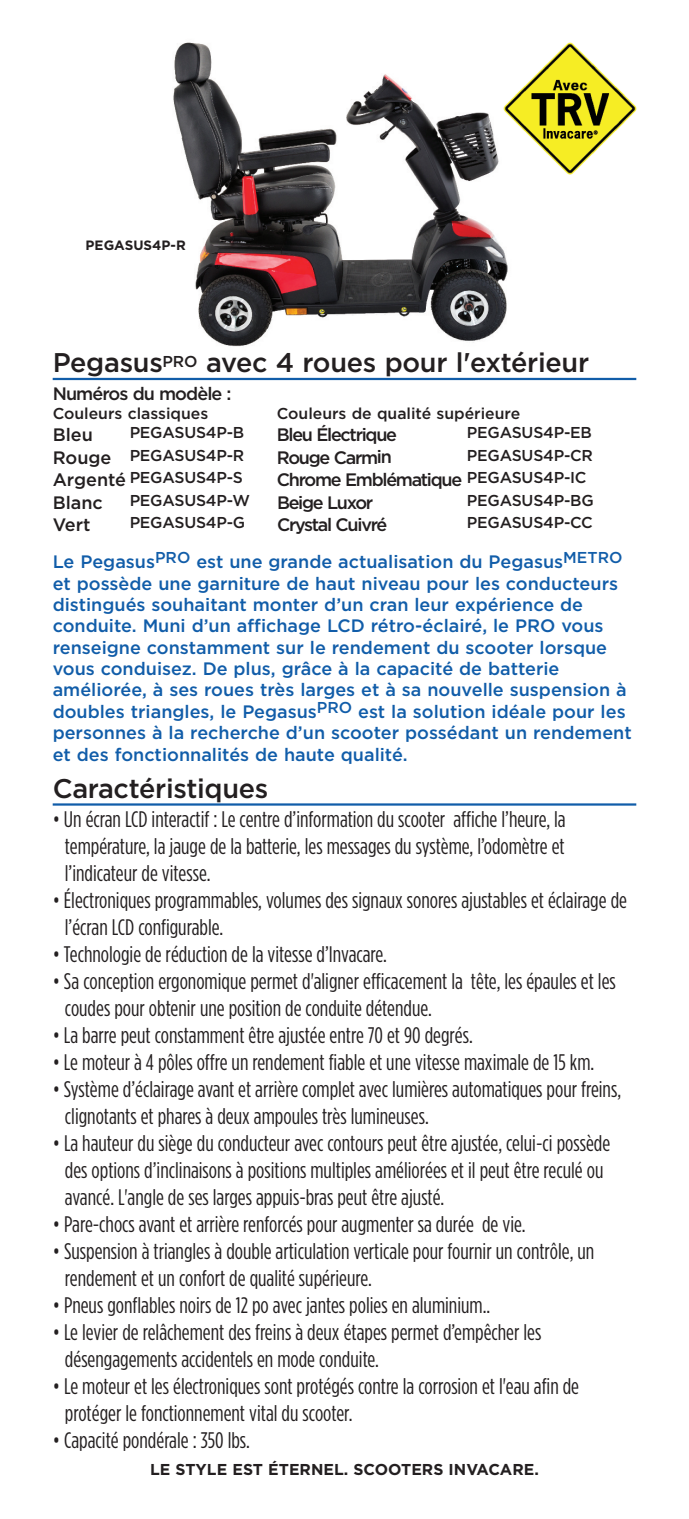
<style>
.page{position:relative;width:689px;height:1519px;background:#fff}
.page>*{position:absolute;margin:0;border:0;box-sizing:border-box;transform-origin:0 0}
.t1{font:500 27px "Gotham";letter-spacing:-.01em;color:#231f20}
.t2{font:22.5px/27px "Gotham Condensed";color:#231f20}
.t3{font:500 18px/21.4px "Gotham";color:#115da9}
.t4{font:500 18px/22.5px "Gotham";letter-spacing:-.075em;color:#231f20}
.t5{font:500 18px/22.5px "Gotham";color:#231f20}
.t6{font:500 18px "Gotham";letter-spacing:-.05em;color:#231f20}
.t7{font:500 15.75px/22.5px "Gotham";letter-spacing:-.015em;color:#231f20}
.t8{font:700 15.75px "Gotham";color:#231f20}
.t9{font:700 13.5px "Gotham";color:#231f20}
</style>
<div class="page">
<img style="left:173px;top:42px;width:335px;height:305px">
<hr style="left:53px;top:378px;width:583px;height:2px;background:#115da9">
<hr style="left:53px;top:803px;width:583px;height:3px;background:#115da9">
<img style="left:502px;top:42px;width:135px;height:134px">
<p class="t9" style="left:86px;top:240px;width:102px">PEGASUS4P-R</p>
<p class="t1" style="left:53px;top:353px;width:538px">Pegasus<sup>PRO</sup> avec 4 roues pour l'extérieur</p>
<p class="t6" style="left:53px;top:387px;width:180px">Numéros du modèle :</p>
<p class="t5" style="left:53px;top:425px;width:75px">Bleu<br>Rouge<br>Argenté<br>Blanc<br>Vert</p>
<p class="t7" style="left:467px;top:423px;width:128px">PEGASUS4P-EB<br>PEGASUS4P-CR<br>PEGASUS4P-IC<br>PEGASUS4P-BG<br>PEGASUS4P-CC</p>
<p class="t7" style="left:53px;top:403px;width:157px">Couleurs classiques</p>
<p class="t7" style="left:277px;top:404px;width:245px">Couleurs de qualité supérieure</p>
<p class="t4" style="left:277px;top:425px;width:187px">Bleu Électrique<br>Rouge Carmin<br>Chrome Emblématique<br>Beige Luxor<br>Crystal Cuivré</p>
<p class="t7" style="left:130px;top:423px;width:122px">PEGASUS4P-B<br>PEGASUS4P-R<br>PEGASUS4P-S<br>PEGASUS4P-W<br>PEGASUS4P-G</p>
<p class="t3" style="left:53px;top:553px;width:580px">Le Pegasus<sup>PRO</sup> est une grande actualisation du Pegasus<sup>METRO </sup>et possède une garniture de haut niveau pour les conducteurs distingués souhaitant monter d’un cran leur expérience de conduite. Muni d’un affichage LCD rétro-éclairé, le PRO vous renseigne constamment sur le rendement du scooter lorsque vous conduisez. De plus, grâce à la capacité de batterie améliorée, à ses roues très larges et à sa nouvelle suspension à doubles triangles, le Pegasus<sup>PRO</sup> est la solution idéale pour les personnes à la recherche d’un scooter possédant un rendement et des fonctionnalités de haute qualité.</p>
<p class="t1" style="left:53px;top:779px;width:217px">Caractéristiques</p>
<p class="t2" style="left:65px;top:806px;width:502px;text-align:justify;text-indent:-12px">• Un écran LCD interactif : Le centre d’information du scooter affiche l’heure, la température, la jauge de la batterie, les messages du système, l’odomètre et l’indicateur de vitesse.</p>
<p class="t2" style="left:65px;top:887px;width:563px;text-indent:-12px">• Électroniques programmables, volumes des signaux sonores ajustables et éclairage de l’écran LCD configurable.</p>
<p class="t2" style="left:53px;top:941px;width:336px">• Technologie de réduction de la vitesse d’Invacare.</p>
<p class="t2" style="left:65px;top:968px;width:552px;text-indent:-12px">• Sa conception ergonomique permet d'aligner efficacement la tête, les épaules et les coudes pour obtenir une position de conduite détendue.</p>
<p class="t2" style="left:53px;top:1022px;width:421px">• La barre peut constamment être ajustée entre 70 et 90 degrés.</p>
<p class="t2" style="left:53px;top:1049px;width:543px">• Le moteur à 4 pôles offre un rendement fiable et une vitesse maximale de 15 km.</p>
<p class="t2" style="left:65px;top:1076px;width:557px;text-indent:-12px">• Système d’éclairage avant et arrière complet avec lumières automatiques pour freins, clignotants et phares à deux ampoules très lumineuses.</p>
<p class="t2" style="left:65px;top:1130px;width:546px;text-indent:-12px">• La hauteur du siège du conducteur avec contours peut être ajustée, celui-ci possède des options d’inclinaisons à positions multiples améliorées et il peut être reculé ou avancé. L'angle de ses larges appuis-bras peut être ajusté.</p>
<p class="t2" style="left:53px;top:1211px;width:474px">• Pare-chocs avant et arrière renforcés pour augmenter sa durée de vie.</p>
<p class="t2" style="left:65px;top:1238px;width:530px;text-indent:-12px">• Suspension à triangles à double articulation verticale pour fournir un contrôle, un rendement et un confort de qualité supérieure.</p>
<p class="t2" style="left:53px;top:1292px;width:439px">• Pneus gonflables noirs de 12 po avec jantes polies en aluminium..</p>
<p class="t2" style="left:65px;top:1319px;width:478px;text-indent:-12px">• Le levier de relâchement des freins à deux étapes permet d’empêcher les désengagements accidentels en mode conduite.</p>
<p class="t2" style="left:65px;top:1373px;width:515px;text-indent:-12px">• Le moteur et les électroniques sont protégés contre la corrosion et l'eau afin de protéger le fonctionnement vital du scooter.</p>
<p class="t2" style="left:53px;top:1427px;width:199px">• Capacité pondérale : 350 lbs.</p>
<p class="t8" style="left:150px;top:1464px;width:390px">LE STYLE EST ÉTERNEL. SCOOTERS INVACARE.</p>
</div>
